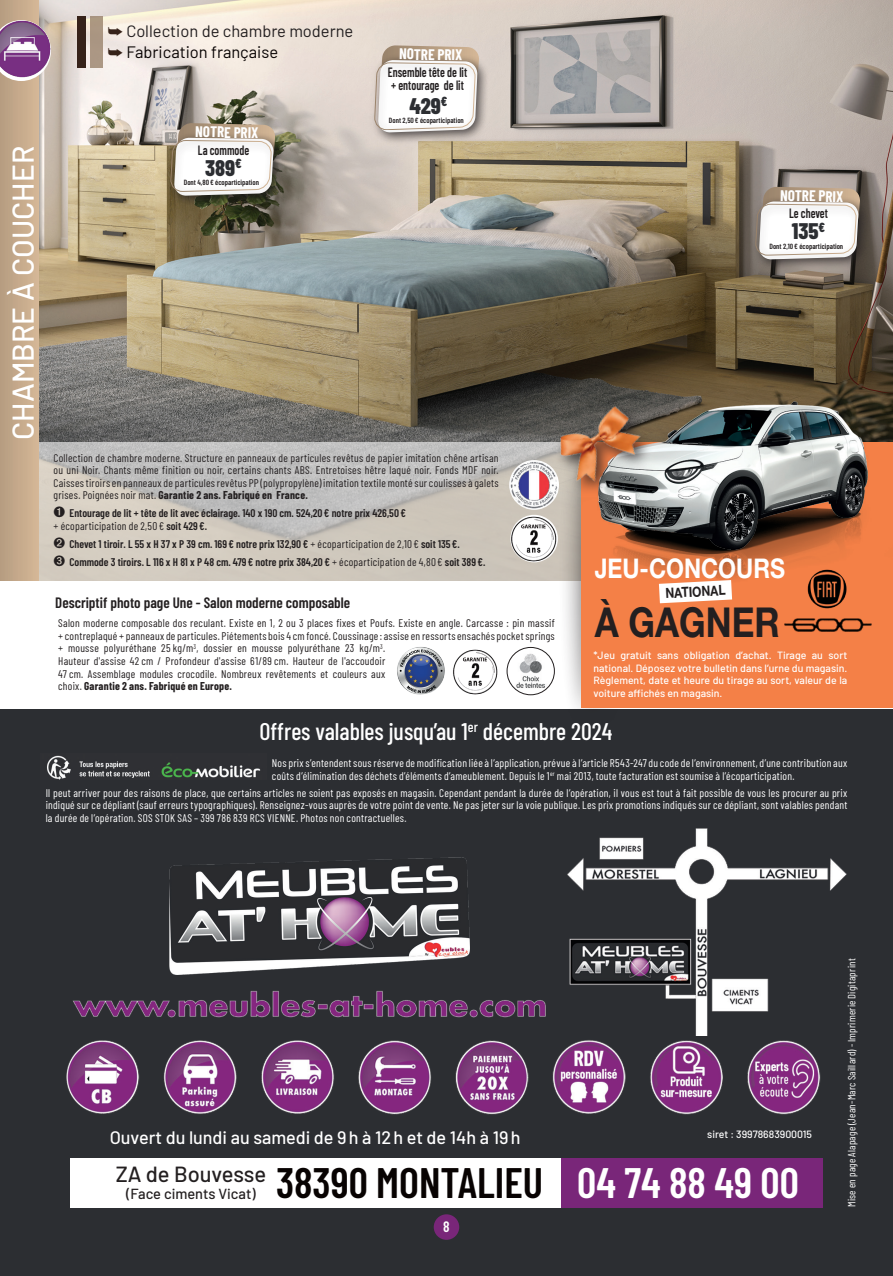
<style>
.page{position:relative;width:893px;height:1276px;background:#2c2e32}
.page>*{position:absolute;margin:0;border:0;box-sizing:border-box;transform-origin:0 0}
.t1{font:600 42.6px "Barlow Condensed";color:#080302}
.t2{font:700 41.25px "Helvetica Neue LT Std";color:#231f20;scale:.85 1}
.t3{font:500 30px "Barlow";color:#fff}
.t4{font:700 27.15px "Helvetica Neue LT Std";color:#fff;scale:.85 1}
.t5{font:500 24px "Barlow Condensed";color:#fff}
.t6{font:800 22.5px "Barlow Condensed";color:#2c2e32}
.t7{font:500 21.9px "Barlow";color:#231f20}
.t8{font:500 18px "Barlow";color:#fff}
.t9{font:16.5px/20.7px "Barlow";color:#231f20}
.t10{font:600 15px "Barlow Condensed";color:#231f20}
.t11{font:700 15px "Barlow Condensed";color:#fff}
.t12{font:600 15px "Barlow Condensed";color:#fff}
.t13{font:500 14.55px "Barlow";color:#231f20}
.t14{font:700 13.95px "Helvetica Neue LT Std";color:#231f20;scale:.85 1}
.t15{font:600 13.5px/13.5px "Barlow Condensed";color:#231f20;scale:.84 1}
.t16{font:11.1px/12.6px "Barlow Condensed";letter-spacing:.025em;color:#231f20;text-align:justify}
.t17{font:11.1px/12.6px "Barlow Condensed";letter-spacing:.02em;color:#fff}
.t18{font:600 11.1px/12.6px "Barlow Condensed";color:#231f20}
.t19{font:500 10.5px/12.6px "Barlow";color:#fff;text-align:justify}
.t20{font:10.5px "Barlow Condensed";letter-spacing:.02em;color:#fff}
.t21{font:600 7.5px "Barlow Condensed";color:#231f20}
.s1{color:#362219}
.s2{color:#080302}
.s3{font-weight:700}
.s4{font-weight:400}
.s5{color:#fff}
</style>
<div class="page">
<img style="left:169px;top:857px;width:300px;height:117px">
<div style="left:71px;top:1158px;width:491px;height:49px;background:#fff"></div>
<div style="left:561px;top:1158px;width:261px;height:49px;background:#792679"></div>
<div style="left:434px;top:1214px;width:25px;height:25px;background:#792679;border-radius:50%"></div>
<img style="left:73px;top:990px;width:473px;height:28px">
<img style="left:66px;top:1035px;width:755px;height:80px">
<img style="left:567px;top:828px;width:280px;height:207px">
<div style="left:0;top:581px;width:893px;height:127px;background:#fff"></div>
<img style="left:38px;top:0;width:855px;height:580px">
<svg style="left:39px;top:442px;width:519px;height:139px"></svg>
<div style="left:372px;top:54px;width:118px;height:91px;background:#231f20;opacity:.75"></div>
<div style="left:368px;top:56px;width:120px;height:86px;background:#231f20;opacity:.75"></div>
<svg style="left:374px;top:45px;width:105px;height:88px"></svg>
<div style="left:78px;top:16px;width:8px;height:51px;background:#362219"></div>
<div style="left:90px;top:16px;width:13px;height:51px;background:#ab9783"></div>
<div style="left:0;top:0;width:38px;height:581px;background:linear-gradient(to right,#b69d81,#d3b696)"></div>
<img style="left:0;top:20px;width:51px;height:61px">
<div style="left:753px;top:195px;width:118px;height:77px;background:#231f20;opacity:.75"></div>
<div style="left:749px;top:197px;width:120px;height:71px;background:#231f20;opacity:.75"></div>
<svg style="left:755px;top:187px;width:105px;height:72px"></svg>
<div style="left:168px;top:131px;width:118px;height:77px;background:#231f20;opacity:.75"></div>
<div style="left:164px;top:134px;width:120px;height:70px;background:#231f20;opacity:.75"></div>
<svg style="left:170px;top:123px;width:106px;height:73px"></svg>
<div style="left:558px;top:421px;width:69px;height:308px;background:#231f20;opacity:.75"></div>
<div style="left:581px;top:442px;width:312px;height:266px;background:#f48047"></div>
<img style="left:577px;top:388px;width:316px;height:201px">
<img style="left:47px;top:755px;width:214px;height:25px">
<img style="left:510px;top:515px;width:48px;height:47px;border-radius:24px">
<img style="left:509px;top:460px;width:50px;height:50px;border-radius:25px">
<img style="left:777px;top:566px;width:101px;height:66px">
<img style="left:529px;top:383px;width:141px;height:139px">
<svg style="left:659px;top:580px;width:73px;height:23px"></svg>
<img style="left:452px;top:648px;width:47px;height:48px;border-radius:24px">
<img style="left:397px;top:647px;width:48px;height:48px">
<svg style="left:507px;top:647px;width:47px;height:48px"></svg>
<img style="left:509px;top:648px;width:43px;height:43px">
<div style="left:507px;top:647px;width:48px;height:48px;border:1px solid #231f20;border-radius:50%"></div>
<h3 class="t3" style="left:1px;top:440px;width:295px;rotate:-90deg">CHAMBRE À COUCHER</h3>
<h3 class="t9" style="left:108px;top:20px;width:247px"><span class="s1">➥</span> Collection de chambre moderne <span class="s1">➥</span> <span class="s2">Fabrication française</span></h3>
<h3 class="t11" style="left:195px;top:121px;width:65px;rotate:1deg">NOTRE PRIX</h3>
<p class="t15" style="left:198px;top:142px;width:63px">La commode</p>
<h3 class="t6" style="left:205px;top:152px;width:38px">389<sup>€</sup></h3>
<p class="t21" style="left:184px;top:177px;width:77px">Dont 4,80 € écoparticipation</p>
<h3 class="t11" style="left:399px;top:43px;width:65px;rotate:1deg">NOTRE PRIX</h3>
<p class="t15" style="left:388px;top:64px;width:96px">Ensemble tête de lit + entourage de lit</p>
<h3 class="t6" style="left:409px;top:90px;width:40px">429<sup>€</sup></h3>
<p class="t21" style="left:389px;top:115px;width:76px">Dont 2,50 € écoparticipation</p>
<h3 class="t11" style="left:780px;top:185px;width:65px;rotate:1deg">NOTRE PRIX</h3>
<p class="t15" style="left:789px;top:206px;width:48px">Le chevet</p>
<h3 class="t6" style="left:792px;top:215px;width:35px">135<sup>€</sup></h3>
<p class="t21" style="left:769px;top:240px;width:75px">Dont 2,10 € écoparticipation</p>
<p class="t16" style="left:54px;top:450px;width:447px">Collection de chambre moderne. Structure en panneaux de particules revêtus de papier imitation chêne artisan ou uni Noir. Chants même finition ou noir, certains chants ABS. Entretoises hêtre laqué noir. Fonds MDF noir.<br>Caisses tiroirs en panneaux de particules revêtus PP (polypropylène) imitation textile monté sur coulisses à galets grises. Poignées noir mat. <span class="s3">Garantie 2 ans. Fabriqué en France.</span></p>
<p class="t18" style="left:54px;top:506px;width:354px">➊ Entourage de lit + tête de lit avec éclairage. 140 x 190 cm. 524,20 € notre prix 426,50 € <span class="s4">+ écoparticipation de 2,50€</span> soit 429€.</p>
<p class="t18" style="left:54px;top:534px;width:433px;line-height:18px">➋ Chevet 1 tiroir. L 55 x H 37 x P 39 cm. 169 € notre prix 132,90 € <span class="s4">+ écoparticipation de 2,10 €</span> soit 135 €.<br>➌ Commode 3 tiroirs. L 116 x H 81 x P 48 cm. 479 € notre prix 384,20 € <span class="s4">+ écoparticipation de 4,80 €</span> soit 389 €.</p>
<h3 class="t10" style="left:55px;top:592px;width:296px">Descriptif photo page Une - Salon moderne composable</h3>
<p class="t16" style="left:58px;top:616px;width:498px;text-align:left">Salon moderne composable dos reculant. Existe en 1, 2 ou 3 places fixes et Poufs. Existe en angle. Carcasse : pin massif + contreplaqué + panneaux de particules. Piétements bois 4 cm foncé. Coussinage: assise en ressorts ensachés pocket springs + mousse polyuréthane 25 kg/m<sup>3</sup>, dossier en mousse polyuréthane 23 kg/m<sup>3</sup>.<br>Hauteur d'assise 42 cm / Profondeur d'assise 61/89 cm. Hauteur de l'accoudoir<br>47 cm. Assemblage modules crocodile. Nombreux revêtements et couleurs aux<br>choix. <span class="s3">Garantie 2 ans. Fabriqué en Europe.</span></p>
<h3 class="t4" style="left:595px;top:552px;width:225px">JEU-CONCOURS</h3>
<h2 class="t2" style="left:595px;top:596px;width:219px">À GAGNER</h2>
<p class="t14" style="left:665px;top:584px;width:72px;rotate:-3deg">NATIONAL</p>
<p class="t19" style="left:593px;top:648px;width:255px">*Jeu gratuit sans obligation d’achat. Tirage au sort national. Déposez votre bulletin dans l’urne du magasin.<br>Règlement, date et heure du tirage au sort, valeur de la voiture affichés en magasin.</p>
<h3 class="t5" style="left:259px;top:714px;width:354px">Offres valables jusqu’au 1<sup>er</sup> décembre 2024</h3>
<p class="t17" style="left:272px;top:756px;width:577px">Nos prix s’entendent sous réserve de modification liée à l’application, prévue à l’article R543-247 du code de l’environnement, d’une contribution aux coûts d’élimination des déchets d’éléments d’ameublement. Depuis le 1<sup>er</sup> mai 2013, toute facturation est soumise à l’écoparticipation.</p>
<p class="t17" style="left:46px;top:785px;width:803px;text-align:justify">Il peut arriver pour des raisons de place, que certains articles ne soient pas exposés en magasin. Cependant pendant la durée de l’opération, il vous est tout à fait possible de vous les procurer au prix indiqué sur ce dépliant (sauf erreurs typographiques). Renseignez-vous auprès de votre point de vente. Ne pas jeter sur la voie publique. Les prix promotions indiqués sur ce dépliant, sont valables pendant la durée de l’opération. SOS STOK SAS – 399 786 839 RCS VIENNE. Photos non contractuelles.</p>
<h3 class="t8" style="left:110px;top:1124px;width:412px">Ouvert du lundi au samedi de 9h à 12h et de 14h à 19h</h3>
<p class="t19" style="left:707px;top:1126px;width:106px">siret : 39978683900015</p>
<h3 class="t7" style="left:116px;top:1157px;width:152px">ZA de Bouvesse</h3>
<h3 class="t13" style="left:126px;top:1183px;width:131px">(Face ciments Vicat)</h3>
<h1 class="t1" style="left:276px;top:1152px;width:524px">38390 MONTALIEU <span class="s5">04 74 88 49 00</span></h1>
<h3 class="t12" style="left:443px;top:1215px;width:8px">8</h3>
<p class="t20" style="left:844px;top:1206px;width:250px;rotate:-90deg">Mise en page Alapage (Jean-Marc Saillard) - Imprimerie Digitaprint</p>
</div>
